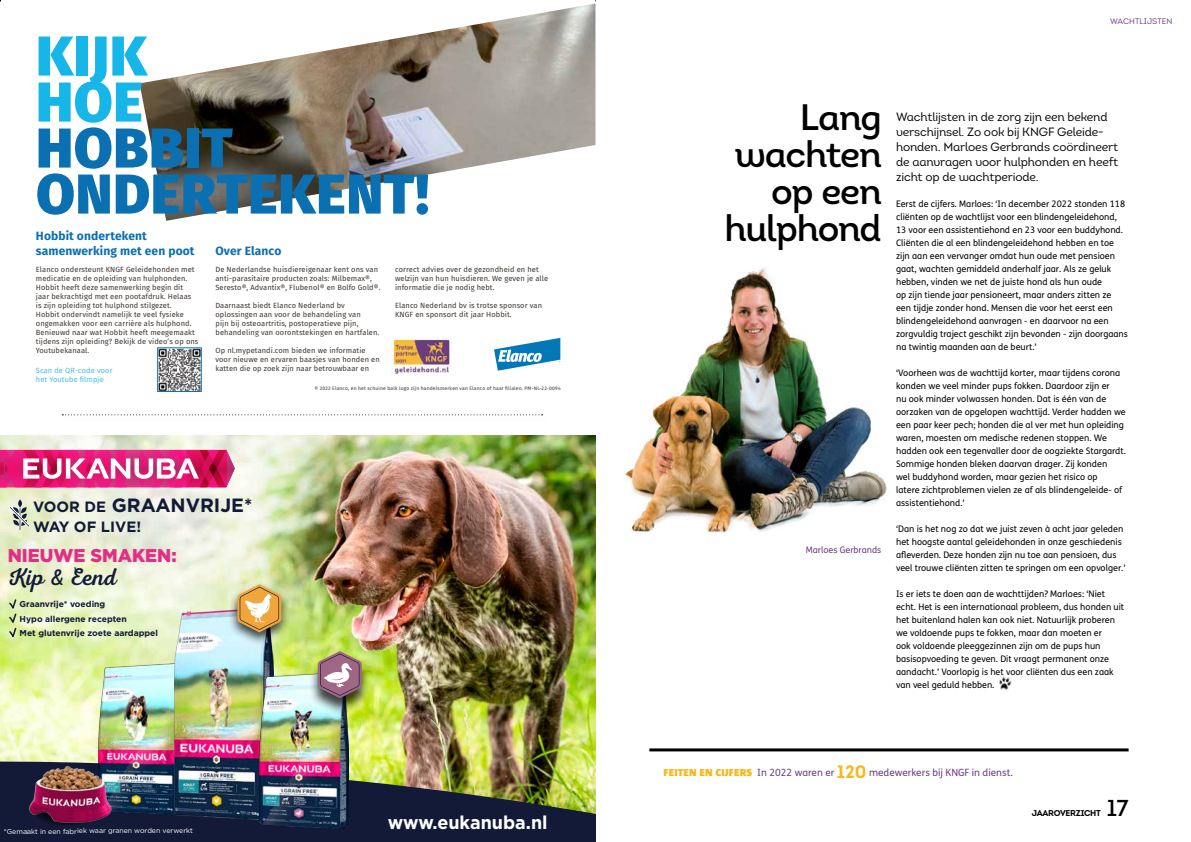
<style>
.page{position:relative;width:1191px;height:842px;background:#fff}
.page>*{position:absolute;margin:0;border:0;box-sizing:border-box;transform-origin:0 0}
.t1{font:800 56.1px/46px "Fira Sans";letter-spacing:.015em;color:#0b70b1}
.t2{font:800 56.1px/46px "Fira Sans";letter-spacing:.015em;color:#17b6e8}
.t3{font:36.8px/37px "Intro Semi Bold Alt";letter-spacing:-.035em;color:#000;text-align:right}
.t4{font:24.4px "Nexa Script";color:#121a37}
.t5{font:23px "Intro Semi Bold Alt";color:#000}
.t6{font:700 19.2px "Gotham";color:#121a37}
.t7{font:700 18.5px "Gotham";color:#fff}
.t8{font:900 18.5px "Gotham";color:#e42e85}
.t9{font:700 14.9px "Gotham";color:#121a37}
.t10{font:12px/15px "Intro Regular Alt";letter-spacing:-.015em;color:#000}
.t11{font:700 12px/14.4px "Fira Sans";letter-spacing:.01em;color:#0b70b1}
.t12{font:10px "FS Me Pro";color:#6f3c80}
.t13{font:9px/13px "FS Me Pro";color:#000}
.t14{font:9px "FS Me Pro";color:#6f3c80}
.t15{font:700 8.5px/14.2px "Gotham";color:#121a37}
.t16{font:8.5px "Intro Bold Alt";letter-spacing:-.03em;color:#000}
.t17{font:8px "Intro Regular Alt";letter-spacing:.01em;color:#6f3c80}
.t18{font:7.5px/9px "Fira Sans";letter-spacing:.01em;color:#3d3732}
.t19{font:7.5px/9px "Fira Sans";letter-spacing:.01em;color:#47bdeb}
.t20{font:7px "Gotham";color:#fff}
.t21{font:5px "Fira Sans";letter-spacing:.03em;color:#3d3732}
.s1{font-size:14.9px}
.s2{font-family:"Corpid";font-weight:900;color:#fab71a}
.s3{font-family:"Intro Bold Alt";font-size:18px;color:#fab71a}
</style>
<div class="page">
<img style="left:139px;top:4px;width:456px;height:217px">
<svg style="left:494px;top:338px;width:66px;height:33px"></svg>
<img style="left:391px;top:338px;width:59px;height:36px">
<img style="left:159px;top:350px;width:40px;height:40px">
<div style="left:157px;top:348px;width:44px;height:44px;border:1px solid #0b70b1"></div>
<img style="left:625px;top:267px;width:262px;height:266px">
<img style="left:999px;top:676px;width:13px;height:15px">
<img style="left:0;top:436px;width:595px;height:324px">
<img style="left:0;top:760px;width:595px;height:82px">
<svg style="left:9px;top:499px;width:21px;height:31px"></svg>
<img style="left:99px;top:664px;width:76px;height:150px">
<svg style="left:9px;top:599px;width:8px;height:38px"></svg>
<svg style="left:0;top:450px;width:235px;height:37px"></svg>
<img style="left:175px;top:607px;width:98px;height:212px">
<div style="left:228px;top:581px;width:62px;height:65px;background:#000;opacity:.75"></div>
<svg style="left:237px;top:584px;width:44px;height:48px;background:#d6af6b"></svg>
<img style="left:259px;top:673px;width:89px;height:156px">
<div style="left:308px;top:652px;width:62px;height:64px;background:#000;opacity:.75"></div>
<svg style="left:318px;top:651px;width:44px;height:47px;background:#a38686"></svg>
<svg style="left:28px;top:823px;width:82px;height:4px"></svg>
<img style="left:23px;top:761px;width:92px;height:62px">
<hr style="left:649px;top:748px;width:479px;height:3px;background:#000">
<svg style="left:62px;top:414px;width:480px;height:1px"></svg>
<h1 class="t2" style="left:36px;top:28px;width:112px">KIJK<br>HOE</h1>
<h1 class="t1" style="left:36px;top:120px;width:394px">HOBBIT<br>ONDERTEKENT!</h1>
<h3 class="t11" style="left:36px;top:228px;width:160px">Hobbit ondertekent samenwerking met een poot</h3>
<p class="t18" style="left:36px;top:265px;width:164px">Elanco ondersteunt KNGF Geleidehonden met medicatie en de opleiding van hulphonden.<br>Hobbit heeft deze samenwerking begin dit<br>jaar bekrachtigd met een pootafdruk. Helaas is zijn opleiding tot hulphond stilgezet.<br>Hobbit ondervindt namelijk te veel fysieke ongemakken voor een carrière als hulphond.<br>Benieuwd naar wat Hobbit heeft meegemaakt tijdens zijn opleiding? Bekijk de video’s op ons Youtubekanaal.</p>
<h3 class="t11" style="left:215px;top:243px;width:67px">Over Elanco</h3>
<p class="t18" style="left:215px;top:265px;width:166px">De Nederlandse huisdiereigenaar kent ons van anti-parasitaire producten zoals: Milbemax®,<br>Seresto®, Advantix®, Flubenol® en Bolfo Gold®.</p>
<p class="t18" style="left:215px;top:301px;width:165px">Daarnaast biedt Elanco Nederland bv oplossingen aan voor de behandeling van<br>pijn bij osteoartritis, postoperatieve pijn, behandeling van oorontstekingen en hartfalen.</p>
<p class="t18" style="left:215px;top:346px;width:166px">Op nl.mypetandi.com bieden we informatie voor nieuwe en ervaren baasjes van honden en katten die op zoek zijn naar betrouwbaar en</p>
<p class="t18" style="left:395px;top:264px;width:155px">correct advies over de gezondheid en het welzijn van hun huisdieren. We geven je alle informatie die je nodig hebt.</p>
<p class="t18" style="left:395px;top:300px;width:148px">Elanco Nederland bv is trotse sponsor van<br>KNGF en sponsort dit jaar Hobbit.</p>
<p class="t19" style="left:36px;top:366px;width:78px">Scan de QR-code voor het Youtube filmpje</p>
<h3 class="t6" style="left:33px;top:493px;width:220px"><span class="s1">VOOR DE</span> GRAANVRIJE*</h3>
<h3 class="t9" style="left:33px;top:517px;width:109px">WAY OF LIVE!</h3>
<h3 class="t8" style="left:8px;top:543px;width:170px">NIEUWE SMAKEN:</h3>
<h3 class="t4" style="left:8px;top:562px;width:110px">Kip &amp; Eend</h3>
<p class="t15" style="left:20px;top:597px;width:140px">Graanvrije* voeding<br>Hypo allergene recepten<br>Met glutenvrije zoete aardappel</p>
<p class="t21" style="left:314px;top:384px;width:248px">© 2023 Elanco, en het schuine balk logo zijn handelsmerken van Elanco of haar filialen. PM-NL-22-0094</p>
<p class="t20" style="left:4px;top:828px;width:191px;rotate:-1deg">*Gemaakt in een fabriek waar granen worden verwerkt</p>
<h3 class="t7" style="left:388px;top:810px;width:161px">www.eukanuba.nl</h3>
<p class="t17" style="left:1110px;top:16px;width:64px">WACHTLIJSTEN</p>
<h2 class="t3" style="left:724px;top:99px;width:159px">Lang wachten op een hulphond</h2>
<p class="t14" style="left:805px;top:543px;width:77px">Marloes Gerbrands</p>
<h3 class="t10" style="left:896px;top:109px;width:224px">Wachtlijsten in de zorg zijn een bekend verschijnsel. Zo ook bij KNGF Geleide&shy;honden. Marloes Gerbrands coördineert de aanvragen voor hulphonden en heeft zicht op de wachtperiode.</h3>
<p class="t13" style="left:896px;top:197px;width:233px">Eerst de cijfers. Marloes: ‘In december 2022 stonden 118 cliënten op de wachtlijst voor een blindengeleidehond, 13 voor een assistentiehond en 23 voor een buddyhond.<br>Cliënten die al een blindengeleidehond hebben en toe zijn aan een vervanger omdat hun oude met pensioen gaat, wachten gemiddeld anderhalf jaar. Als ze geluk hebben, vinden we net de juiste hond als hun oude<br>op zijn tiende jaar pensioneert, maar anders zitten ze een tijdje zonder hond. Mensen die voor het eerst een blindengeleidehond aanvragen - en daarvoor na een zorgvuldig traject geschikt zijn bevonden - zijn doorgaans na twintig maanden aan de beurt.’</p>
<p class="t13" style="left:896px;top:366px;width:231px">‘Voorheen was de wachttijd korter, maar tijdens corona konden we veel minder pups fokken. Daardoor zijn er<br>nu ook minder volwassen honden. Dat is één van de oorzaken van de opgelopen wachttijd. Verder hadden we een paar keer pech; honden die al ver met hun opleiding waren, moesten om medische redenen stoppen. We hadden ook een tegenvaller door de oogziekte Stargardt.<br>Sommige honden bleken daarvan drager. Zij konden<br>wel buddyhond worden, maar gezien het risico op<br>latere zichtproblemen vielen ze af als blindengeleide- of assistentiehond.’</p>
<p class="t13" style="left:896px;top:522px;width:231px">‘Dan is het nog zo dat we juist zeven à acht jaar geleden het hoogste aantal geleidehonden in onze geschiedenis afleverden. Deze honden zijn nu toe aan pensioen, dus veel trouwe cliënten zitten te springen om een opvolger.’</p>
<p class="t13" style="left:896px;top:587px;width:230px">Is er iets te doen aan de wachttijden? Marloes: ‘Niet echt. Het is een internationaal probleem, dus honden uit het buitenland halen kan ook niet. Natuurlijk proberen we voldoende pups te fokken, maar dan moeten er<br>ook voldoende pleeggezinnen zijn om de pups hun basisopvoeding te geven. Dit vraagt permanent onze aandacht.’ Voorlopig is het voor cliënten dus een zaak van veel geduld hebben.</p>
<p class="t12" style="left:663px;top:766px;width:351px"><span class="s2">FEITEN EN CIJFERS</span> In 2022 waren er <span class="s3">120</span> medewerkers bij KNGF in dienst.</p>
<p class="t16" style="left:1031px;top:807px;width:71px">JAAROVERZICHT</p>
<h3 class="t5" style="left:1106px;top:793px;width:23px">17</h3>
</div>
